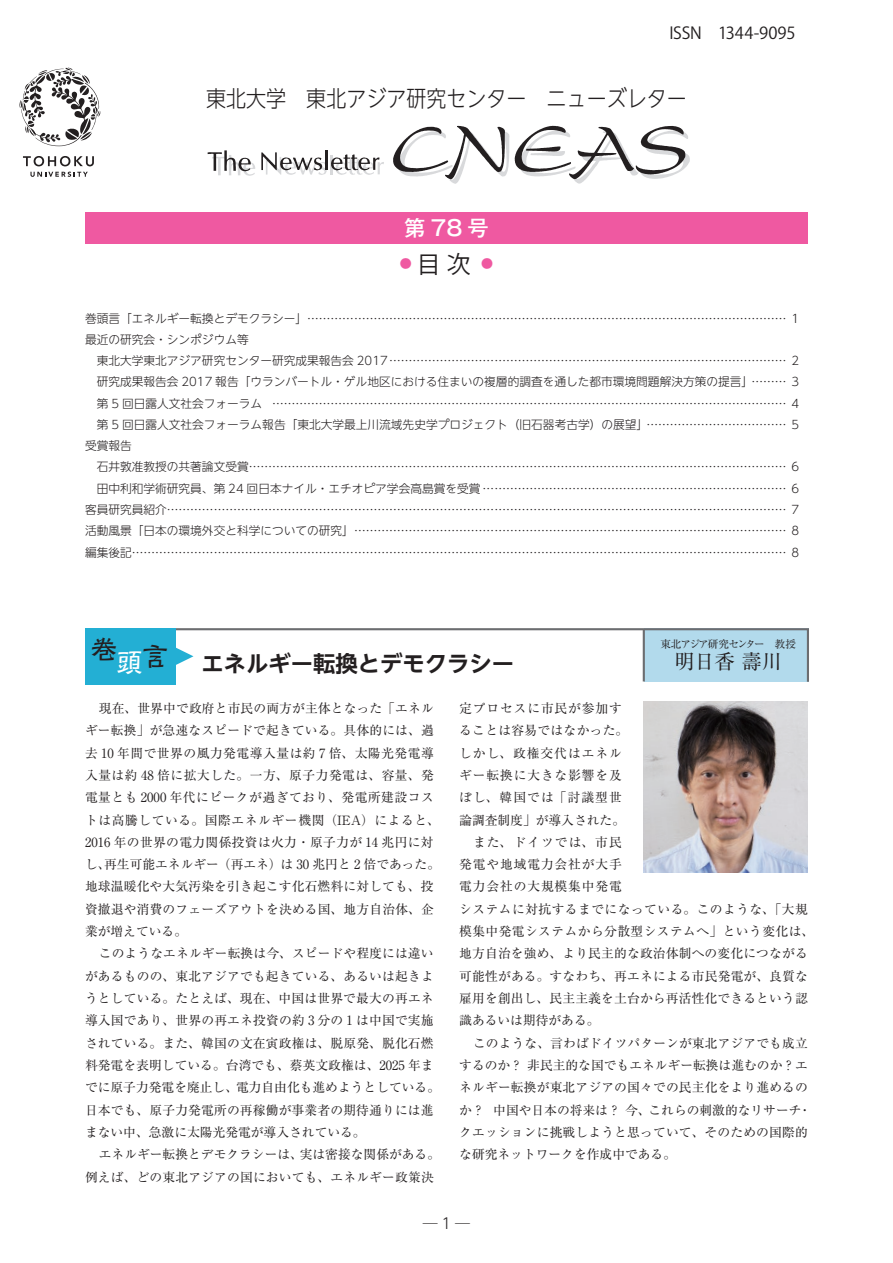
<style>
.page{position:relative;width:893px;height:1263px;background:#fff}
.page>*{position:absolute;margin:0;border:0;box-sizing:border-box;transform-origin:0 0}
.t1{font:25.5px "Kumoya Std";color:#fff}
.t2{font:25.5px "Kumoya Std";color:#231f20}
.t3{font:300 22.5px "UD Shin Go NT Pro";color:#231f20;scale:.89 1}
.t4{font:700 22.35px "UD Shin Go NT Pro De";color:#231f20}
.教員紹介{font:500 21.3px "Gothic MB101 Pro";color:#fff}
.t5{font:20.25px "Ryumin Pro";color:#231f20}
.t6{font:16.5px "Koz Go Std";letter-spacing:-.02em;color:#231f20}
.t7{font:300 14.85px "UD Shin Go NT Pro";color:#231f20}
.本文{font:12.75px/22.4px "Ryumin Pro";letter-spacing:.015em;color:#231f20}
.本文-2{font:12.75px/22.4px "Ryumin Pro";letter-spacing:.07em;color:#231f20}
.教員紹介-2{font:12px "Koz Go Pro";color:#ef59a1}
.t8{font:300 11.7px "UD Shin Go NT Pro";color:#231f20}
.t9{font:10.65px "Ryumin Pro";letter-spacing:-.095em;color:#231f20}
.s1{font-size:23.85px;color:#231f20}
</style>
<div class="page">
<svg style="left:393px;top:126px;width:297px;height:58px"></svg>
<hr style="left:325px;top:151px;width:3px;height:19px;background:#231f20">
<svg style="left:261px;top:152px;width:123px;height:23px"></svg>
<svg style="left:208px;top:150px;width:47px;height:26px"></svg>
<svg style="left:30px;top:172px;width:58px;height:5px"></svg>
<svg style="left:23px;top:156px;width:71px;height:10px"></svg>
<svg style="left:19px;top:68px;width:82px;height:78px"></svg>
<svg style="left:85px;top:628px;width:724px;height:56px"></svg>
<hr style="left:643px;top:629px;width:2px;height:52px;background:#6c6d70">
<div style="left:85px;top:212px;width:723px;height:31px;background:#ef59a1"></div>
<img style="left:643px;top:701px;width:165px;height:172px">
<p class="t6" style="left:669px;top:23px;width:127px">ISSN　1344-9095</p>
<p class="t3" style="left:206px;top:80px;width:542px">東北大学　東北アジア研究センター　ニューズレター</p>
<p class="教員紹介" style="left:404px;top:210px;width:86px">第78号</p>
<p class="教員紹介-2" style="left:400px;top:256px;width:95px">● <span class="s1">目 次</span> ●</p>
<p class="t8" style="left:85px;top:309px;width:716px">巻頭言「エネルギー転換とデモクラシー」… …………………………………………………………………………………………………………… 1</p>
<p class="t8" style="left:85px;top:330px;width:165px">最近の研究会・シンポジウム等</p>
<p class="t8" style="left:85px;top:351px;width:716px">　東北大学東北アジア研究センター研究成果報告会 2017…………………………………………………………………………………………… 2</p>
<p class="t8" style="left:85px;top:372px;width:716px">　研究成果報告会 2017 報告「ウランバートル・ゲル地区における住まいの複層的調査を通した都市環境問題解決方策の提言」………… 3</p>
<p class="t8" style="left:85px;top:394px;width:716px">　第 5 回日露人文社会フォーラム… …………………………………………………………………………………………………………………… 4</p>
<p class="t8" style="left:85px;top:415px;width:716px">　第 5 回日露人文社会フォーラム報告「東北大学最上川流域先史学プロジェクト（旧石器考古学）の展望」………………………………… 5</p>
<p class="t8" style="left:85px;top:436px;width:48px">受賞報告</p>
<p class="t8" style="left:85px;top:458px;width:716px">　石井敦准教授の共著論文受賞………………………………………………………………………………………………………………………… 6</p>
<p class="t8" style="left:85px;top:479px;width:716px">　田中利和学術研究員、第 24 回日本ナイル・エチオピア学会高島賞を受賞……………………………………………………………………… 6</p>
<p class="t8" style="left:85px;top:500px;width:716px">客員研究員紹介…………………………………………………………………………………………………………………………………………… 7</p>
<p class="t8" style="left:85px;top:521px;width:716px">活動風景「日本の環境外交と科学についての研究」… ………………………………………………………………………………………………… 8</p>
<p class="t8" style="left:85px;top:543px;width:716px">編集後記…………………………………………………………………………………………………………………………………………………… 8</p>
<p class="t2" style="left:91px;top:630px;width:27px">巻</p>
<p class="t1" style="left:117px;top:643px;width:53px">頭<sup>言</sup></p>
<p class="t4" style="left:202px;top:645px;width:314px">エネルギー転換とデモクラシー</p>
<p class="t9" style="left:660px;top:635px;width:137px">東北アジア研究センター　教授</p>
<p class="t5" style="left:674px;top:645px;width:109px">明日香 壽川</p>
<p class="本文" style="left:85px;top:696px;width:357px;text-indent:14px">現在、世界中で政府と市民の両方が主体となった「エネルギー転換」が急速なスピードで起きている。具体的には、過去 10 年間で世界の風力発電導入量は約 7 倍、太陽光発電導入量は約 48 倍に拡大した。一方、原子力発電は、容量、発電量とも 2000 年代にピークが過ぎており、発電所建設コストは高騰している。国際エネルギー機関（IEA）によると、<br>2016 年の世界の電力関係投資は火力・原子力が 14 兆円に対し、再生可能エネルギー（再エネ）は 30 兆円と 2 倍であった。地球温暖化や大気汚染を引き起こす化石燃料に対しても、投資撤退や消費のフェーズアウトを決める国、地方自治体、企業が増えている。</p>
<p class="本文" style="left:85px;top:942px;width:357px;text-indent:14px">このようなエネルギー転換は今、スピードや程度には違いがあるものの、東北アジアでも起きている、あるいは起きようとしている。たとえば、現在、中国は世界で最大の再エネ導入国であり、世界の再エネ投資の約 3 分の 1 は中国で実施されている。また、韓国の文在寅政権は、脱原発、脱化石燃料発電を表明している。台湾でも、蔡英文政権は、2025 年までに原子力発電を廃止し、電力自由化も進めようとしている。日本でも、原子力発電所の再稼働が事業者の期待通りには進まない中、急激に太陽光発電が導入されている。</p>
<p class="本文" style="left:85px;top:1142px;width:357px;text-indent:14px">エネルギー転換とデモクラシーは、実は密接な関係がある。例えば、どの東北アジアの国においても、エネルギー政策決</p>
<p class="本文-2" style="left:459px;top:696px;width:171px">定プロセスに市民が参加することは容易ではなかった。しかし、政権交代はエネルギー転換に大きな影響を及ぼし、韓国では「討議型世論調査制度」が導入された。</p>
<p class="本文" style="left:459px;top:830px;width:356px;text-indent:14px">また、ドイツでは、市民<br>発電や地域電力会社が大手<br>電力会社の大規模集中発電<br>システムに対抗するまでになっている。このような、「大規模集中発電システムから分散型システムへ」という変化は、地方自治を強め、より民主的な政治体制への変化につながる可能性がある。すなわち、再エネによる市民発電が、良質な雇用を創出し、民主主義を土台から再活性化できるという認識あるいは期待がある。</p>
<p class="本文" style="left:459px;top:1031px;width:353px;text-indent:14px">このような、言わばドイツパターンが東北アジアでも成立するのか？ 非民主的な国でもエネルギー転換は進むのか？エネルギー転換が東北アジアの国々での民主化をより進めるのか？ 中国や日本の将来は？ 今、これらの刺激的なリサーチ・クエッションに挑戦しようと思っていて、そのための国際的な研究ネットワークを作成中である。</p>
<p class="t7" style="left:423px;top:1212px;width:49px">─1─</p>
</div>
